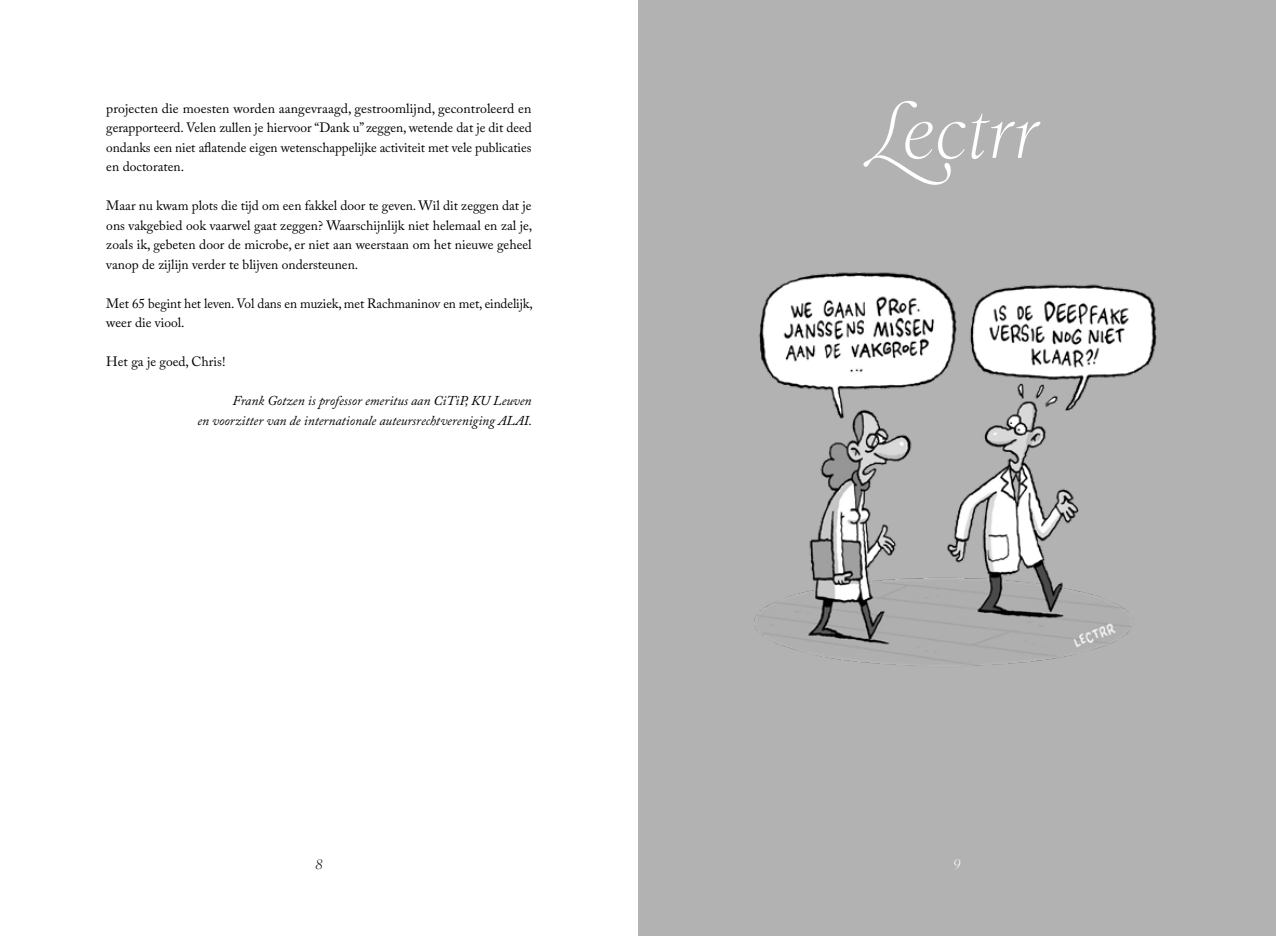
<style>
.page{position:relative;width:1276px;height:936px;background:#fff}
.page>*{position:absolute;margin:0;border:0;box-sizing:border-box;transform-origin:0 0}
.t1{font:italic 69.6px "Romie Trial";color:#fff}
.t2{font:13.5px/19.5px "Adobe Caslon Pro";letter-spacing:-.005em;color:#000;text-align:justify}
.t3{font:italic 13.5px/19.5px "Adobe Caslon Pro";color:#000;text-align:right}
.t4{font:italic 13.5px "Romie Trial";color:#000}
.t5{font:italic 13.5px "Romie Trial";color:#fff}
</style>
<div class="page">
<div style="left:638px;top:0;width:638px;height:935px;background:#b3b2b2"></div>
<img style="left:754px;top:272px;width:403px;height:394px">
<p class="t2" style="left:106px;top:98px;width:427px">projecten die moesten worden aangevraagd, gestroomlijnd, gecontroleerd en gerapporteerd. Velen zullen je hiervoor “Dank u” zeggen, wetende dat je dit deed ondanks een niet aflatende eigen wetenschappelijke activiteit met vele publicaties en doctoraten.</p>
<p class="t2" style="left:106px;top:196px;width:427px">Maar nu kwam plots die tijd om een fakkel door te geven. Wil dit zeggen dat je ons vakgebied ook vaarwel gaat zeggen? Waarschijnlijk niet helemaal en zal je, zoals ik, gebeten door de microbe, er niet aan weerstaan om het nieuwe geheel vanop de zijlijn verder te blijven ondersteunen.</p>
<p class="t2" style="left:106px;top:293px;width:428px">Met 65 begint het leven. Vol dans en muziek, met Rachmaninov en met, eindelijk, weer die viool.</p>
<p class="t2" style="left:106px;top:352px;width:121px">Het ga je goed, Chris!</p>
<p class="t3" style="left:197px;top:391px;width:336px">Frank Gotzen is professor emeritus aan CiTiP, KU Leuven<br>en voorzitter van de internationale auteursrechtvereniging ALAI.</p>
<h1 class="t1" style="left:876px;top:75px;width:165px">Lectrr</h1>
<p class="t4" style="left:315px;top:852px;width:9px">8</p>
<p class="t5" style="left:953px;top:852px;width:9px">9</p>
</div>
